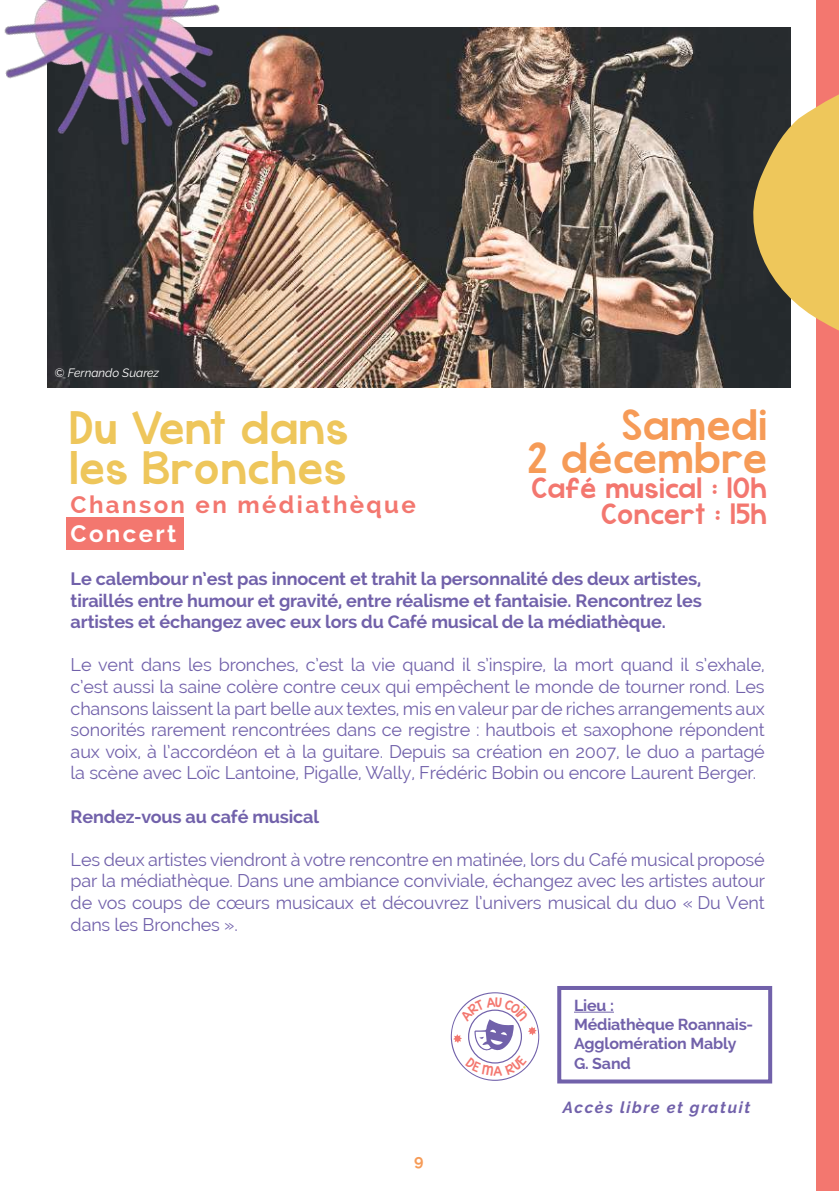
<style>
.page{position:relative;width:839px;height:1191px;background:#fff}
.page>*{position:absolute;margin:0;border:0;box-sizing:border-box;transform-origin:0 0}
.t1{font:48px/40px "KG Whatthe Teacher Wants";letter-spacing:.05em;color:#eec65b}
.t2{font:45px/33px "KG Whatthe Teacher Wants";letter-spacing:.05em;color:#f69b57;text-align:right}
.t3{font:30px/25.6px "KG Whatthe Teacher Wants";letter-spacing:.05em;color:#f3776f;text-align:right}
.t4{font:700 24px "Raleway";letter-spacing:.1em;color:#f3776f}
.t5{font:700 24px "Raleway";letter-spacing:.1em;color:#fff}
.t6{font:18px/21.6px "Raleway";letter-spacing:-.01em;color:#7161aa;text-align:justify}
.t7{font:700 18px/21.6px "Raleway";letter-spacing:-.01em;color:#7161aa;text-align:justify}
.t8{font:700 16px/19.2px "Raleway";letter-spacing:-.01em;color:#7161aa}
.t9{font:italic 700 16px "Raleway";letter-spacing:.1em;color:#7161aa}
.t10{font:700 16px "Raleway";color:#f69b57}
.t11{font:14.2px "KG Whatthe Teacher Wants";color:#f3776f}
.t12{font:italic 12px "Raleway";color:#fff}
</style>
<div class="page">
<img style="left:48px;top:28px;width:742px;height:359px">
<div style="left:66px;top:517px;width:118px;height:33px;background:#f3776f"></div>
<hr style="left:574px;top:1012px;width:40px;height:1px;background:#7161aa">
<div style="left:557px;top:986px;width:215px;height:97px;border:4px solid #7161aa"></div>
<div style="left:816px;top:0;width:23px;height:1191px;background:#f3776f"></div>
<svg style="left:739px;top:71px;width:100px;height:290px;background:#a58d59"></svg>
<img style="left:4px;top:0;width:276px;height:198px">
<svg style="left:451px;top:992px;width:88px;height:89px"></svg>
<p class="t12" style="left:55px;top:366px;width:106px">© Fernando Suarez</p>
<h2 class="t2" style="left:528px;top:407px;width:239px">Samedi<br>2 décembre</h2>
<h3 class="t3" style="left:532px;top:474px;width:236px">Café musical : 10h<br>Concert : 15h</h3>
<h1 class="t1" style="left:71px;top:406px;width:278px">Du Vent dans les Bronches</h1>
<h3 class="t4" style="left:71px;top:491px;width:347px">Chanson en médiathèque</h3>
<h3 class="t5" style="left:71px;top:520px;width:107px">Concert</h3>
<p class="t7" style="left:71px;top:568px;width:633px">Le calembour n’est pas innocent et trahit la personnalité des deux artistes, tiraillés entre humour et gravité, entre réalisme et fantaisie. Rencontrez les artistes et échangez avec eux lors du Café musical de la médiathèque.</p>
<p class="t6" style="left:71px;top:654px;width:696px">Le vent dans les bronches, c’est la vie quand il s’inspire, la mort quand il s’exhale, c’est aussi la saine colère contre ceux qui empêchent le monde de tourner rond. Les chansons laissent la part belle aux textes, mis en valeur par de riches arrangements aux sonorités rarement rencontrées dans ce registre : hautbois et saxophone répondent aux voix, à l’accordéon et à la guitare. Depuis sa création en 2007, le duo a partagé la scène avec Loïc Lantoine, Pigalle, Wally, Frédéric Bobin ou encore Laurent Berger.</p>
<p class="t7" style="left:71px;top:805px;width:250px">Rendez-vous au café musical</p>
<p class="t6" style="left:71px;top:849px;width:696px">Les deux artistes viendront à votre rencontre en matinée, lors du Café musical proposé par la médiathèque. Dans une ambiance conviviale, échangez avec les artistes autour de vos coups de cœurs musicaux et découvrez l’univers musical du duo « Du Vent dans les Bronches ».</p>
<p class="t10" style="left:414px;top:1151px;width:11px">9</p>
<p class="t11" style="left:494px;top:1062px;width:10px">A</p>
<p class="t8" style="left:574px;top:996px;width:181px">Lieu :<br>Médiathèque Roannais-<br>Agglomération Mably<br>G. Sand</p>
<p class="t9" style="left:563px;top:1098px;width:189px">Accès libre et gratuit</p>
</div>
